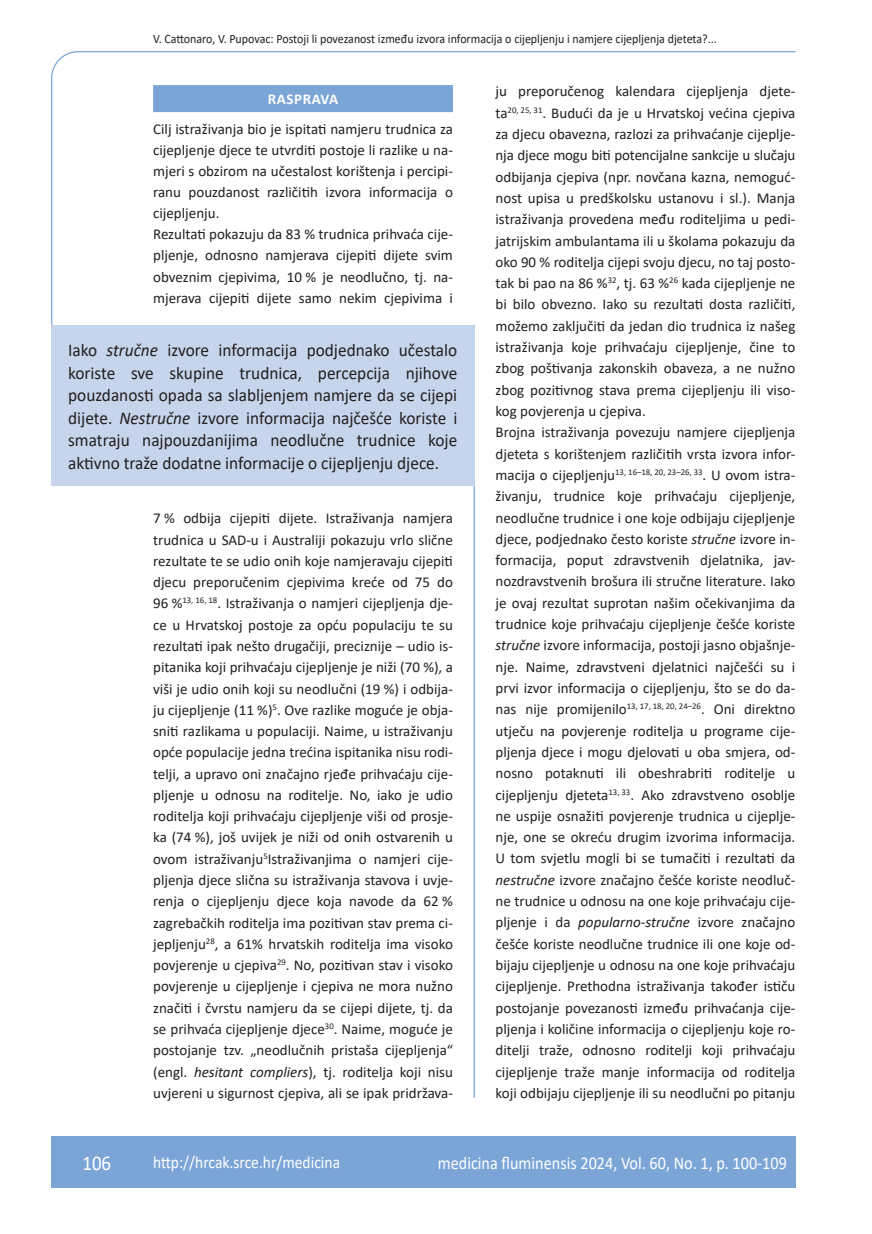
<style>
.page{position:relative;width:872px;height:1234px;background:#fff}
.page>*{position:absolute;margin:0;border:0;box-sizing:border-box;transform-origin:0 0}
.t1{font:21px "Calibri";color:#fff;scale:.9 1}
.anterfile{font:18px/22.5px "Calibri";color:#231f20;text-align:justify;scale:.96 1}
.t2{font:18px "Calibri";color:#fff;scale:.9 1}
.t3{font:17.25px "Calibri";color:#fff;scale:.9 1}
.osnovni_tekst{font:15px/21.3px "Calibri";color:#231f20;text-align:justify}
.naslov_ruler{font:700 15px "Calibri";letter-spacing:.04em;color:#fff}
.glava{font:12.75px "Calibri";color:#231f20;scale:.94 1}
.s1{font-style:italic}
</style>
<div class="page">
<svg style="left:51px;top:51px;width:745px;height:275px"></svg>
<hr style="left:473px;top:486px;width:2px;height:611px;background:#7ca5d7">
<div style="left:51px;top:1135px;width:744px;height:51px;background:#7ca5d7"></div>
<div style="left:153px;top:85px;width:300px;height:27px;background:#7ca5d7"></div>
<div style="left:51px;top:325px;width:423px;height:160px;background:#c6d5ec"></div>
<p class="glava" style="left:153px;top:29px;width:601px">V. Cattonaro, V. Pupovac: Postoji li povezanost između izvora informacija o cijepljenju i namjere cijepljenja djeteta?...</p>
<p class="naslov_ruler" style="left:268px;top:88px;width:72px">RASPRAVA</p>
<p class="osnovni_tekst" style="left:153px;top:118px;width:301px">Cilj istraživanja bio je ispitati namjeru trudnica za cijepljenje djece te utvrditi postoje li razlike u na&shy;mjeri s obzirom na učestalost korištenja i percipi&shy;ranu pouzdanost različitih izvora informacija o cijepljenju.</p>
<p class="osnovni_tekst" style="left:153px;top:223px;width:301px">Rezultati pokazuju da 83 % trudnica prihvaća cije&shy;pljenje, odnosno namjerava cijepiti dijete svim obveznim cjepivima, 10 % je neodlučno, tj. na&shy;mjerava cijepiti dijete samo nekim cjepivima i</p>
<p class="anterfile" style="left:68px;top:338px;width:407px">Iako <span class="s1">stručne</span> izvore informacija podjednako učestalo koriste sve skupine trudnica, percepcija njihove pouzdanosti opada sa slabljenjem namjere da se cijepi dijete. <span class="s1">Nestručne</span> izvore informacija najčešće koriste i smatraju najpouzdanijima neodlučne trudnice koje aktivno traže dodatne informacije o cijepljenju djece.</p>
<p class="osnovni_tekst" style="left:153px;top:507px;width:301px">7 % odbija cijepiti dijete. Istraživanja namjera trudnica u SAD-u i Australiji pokazuju vrlo slične rezultate te se udio onih koje namjeravaju cijepiti djecu preporučenim cjepivima kreće od 75 do 96 %<sup>13,</sup> <sup>16,</sup> <sup>18</sup>. Istraživanja o namjeri cijepljenja dje&shy;ce u Hrvatskoj postoje za opću populaciju te su rezultati ipak nešto drugačiji, preciznije – udio is&shy;pitanika koji prihvaćaju cijepljenje je niži (70 %), a viši je udio onih koji su neodlučni (19 %) i odbija&shy;ju cijepljenje (11 %)<sup>5</sup>. Ove razlike moguće je obja&shy;sniti razlikama u populaciji. Naime, u istraživanju opće populacije jedna trećina ispitanika nisu rodi&shy;telji, a upravo oni značajno rjeđe prihvaćaju cije&shy;pljenje u odnosu na roditelje. No, iako je udio roditelja koji prihvaćaju cijepljenje viši od prosje&shy;ka (74 %), još uvijek je niži od onih ostvarenih u ovom istraživanju<sup>5</sup>Istraživanjima o namjeri cije&shy;pljenja djece slična su istraživanja stavova i uvje&shy;renja o cijepljenju djece koja navode da 62 % zagrebačkih roditelja ima pozitivan stav prema ci&shy;jepljenju<sup>28</sup>, a 61% hrvatskih roditelja ima visoko povjerenje u cjepiva<sup>29</sup>. No, pozitivan stav i visoko povjerenje u cijepljenje i cjepiva ne mora nužno značiti i čvrstu namjeru da se cijepi dijete, tj. da se prihvaća cijepljenje djece<sup>30</sup>. Naime, moguće je postojanje tzv. „neodlučnih pristaša cijepljenja“ (engl. <span class="s1">hesitant compliers</span>), tj. roditelja koji nisu uvjereni u sigurnost cjepiva, ali se ipak pridržava-</p>
<p class="osnovni_tekst" style="left:495px;top:80px;width:301px">ju preporučenog kalendara cijepljenja djete&shy;ta<sup>20,</sup> <sup>25,</sup> <sup>31</sup>. Budući da je u Hrvatskoj većina cjepiva za djecu obavezna, razlozi za prihvaćanje cijeplje&shy;nja djece mogu biti potencijalne sankcije u slučaju odbijanja cjepiva (npr. novčana kazna, nemoguć&shy;nost upisa u predškolsku ustanovu i sl.). Manja istraživanja provedena među roditeljima u pedi&shy;jatrijskim ambulantama ili u školama pokazuju da oko 90 % roditelja cijepi svoju djecu, no taj posto&shy;tak bi pao na 86 %<sup>32</sup>, tj. 63 %<sup>26</sup> kada cijepljenje ne bi bilo obvezno. Iako su rezultati dosta različiti, možemo zaključiti da jedan dio trudnica iz našeg istraživanja koje prihvaćaju cijepljenje, čine to zbog poštivanja zakonskih obaveza, a ne nužno zbog pozitivnog stava prema cijepljenju ili viso&shy;kog povjerenja u cjepiva.</p>
<p class="osnovni_tekst" style="left:495px;top:421px;width:301px">Brojna istraživanja povezuju namjere cijepljenja djeteta s korištenjem različitih vrsta izvora infor&shy;macija o cijepljenju<sup>13,</sup> <sup>16–18,</sup> <sup>20,</sup> <sup>23–26,</sup> <sup>33</sup>. U ovom istra&shy;živanju, trudnice koje prihvaćaju cijepljenje, neodlučne trudnice i one koje odbijaju cijepljenje djece, podjednako često koriste <span class="s1">stručne</span> izvore in&shy;formacija, poput zdravstvenih djelatnika, jav&shy;nozdravstvenih brošura ili stručne literature. Iako je ovaj rezultat suprotan našim očekivanjima da trudnice koje prihvaćaju cijepljenje češće koriste <span class="s1">stručne</span> izvore informacija, postoji jasno objašnje&shy;nje. Naime, zdravstveni djelatnici najčešći su i prvi izvor informacija o cijepljenju, što se do da&shy;nas nije promijenilo<sup>13,</sup> <sup>17,</sup> <sup>18,</sup> <sup>20,</sup> <sup>24–26</sup>. Oni direktno utječu na povjerenje roditelja u programe cije&shy;pljenja djece i mogu djelovati u oba smjera, od&shy;nosno potaknuti ili obeshrabriti roditelje u cijepljenju djeteta<sup>13,</sup> <sup>33</sup>. Ako zdravstveno osoblje ne uspije osnažiti povjerenje trudnica u cijeplje&shy;nje, one se okreću drugim izvorima informacija.<br>U tom svjetlu mogli bi se tumačiti i rezultati da <span class="s1">nestručne</span> izvore značajno češće koriste neodluč&shy;ne trudnice u odnosu na one koje prihvaćaju cije&shy;pljenje i da <span class="s1">popularno-stručne</span> izvore značajno češće koriste neodlučne trudnice ili one koje od&shy;bijaju cijepljenje u odnosu na one koje prihvaćaju cijepljenje. Prethodna istraživanja također ističu postojanje povezanosti između prihvaćanja cije&shy;pljenja i količine informacija o cijepljenju koje ro&shy;ditelji traže, odnosno roditelji koji prihvaćaju cijepljenje traže manje informacija od roditelja koji odbijaju cijepljenje ili su neodlučni po pitanju</p>
<p class="t1" style="left:82px;top:1147px;width:33px">106</p>
<p class="t3" style="left:153px;top:1149px;width:209px">http://hrcak.srce.hr/medicina</p>
<p class="t2" style="left:438px;top:1149px;width:389px">medicina fluminensis 2024, Vol. 60, No. 1, p. 100-109</p>
</div>
